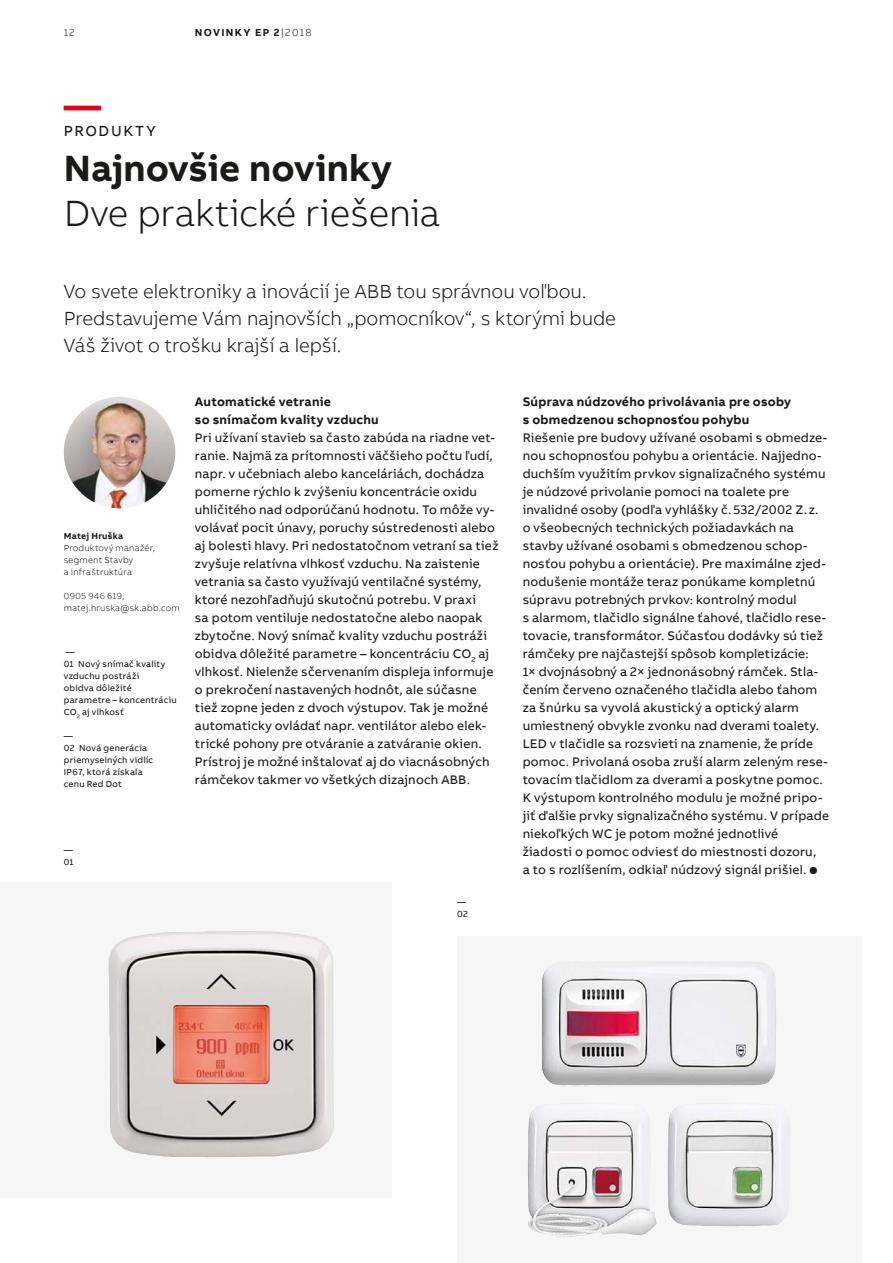
<style>
.page{position:relative;width:893px;height:1263px;background:#fff}
.page>*{position:absolute;margin:0;border:0;box-sizing:border-box;transform-origin:0 0}
.t1{font:300 37.5px "AB Bvoice";letter-spacing:-.01em;color:#1a1a18}
.t2{font:700 37.5px "AB Bvoice";color:#1a1a18}
.t3{font:700 37.5px "AB Bvoice";color:#e30018}
.t4{font:300 19.5px/27px "AB Bvoice";letter-spacing:-.005em;color:#1a1a18}
.t5{font:15px "AB Bvoice";color:#1a1a18}
.t6{font:12.75px/18px "AB Bvoice";letter-spacing:.015em;color:#1a1a18}
.t7{font:700 12.75px/18px "AB Bvoice";letter-spacing:.015em;color:#1a1a18}
.t8{font:700 10.5px "AB Bvoice";color:#1a1a18}
.t9{font:300 10.5px "AB Bvoice";color:#1a1a18}
.t10{font:9px/12px "AB Bvoice";letter-spacing:.025em;color:#1a1a18}
.t11{font:300 9px/12px "AB Bvoice";letter-spacing:.025em;color:#1a1a18}
.t12{font:700 9px "AB Bvoice";letter-spacing:.025em;color:#1a1a18}
.s1{font-weight:300}
</style>
<div class="page">
<img style="left:64px;top:397px;width:111px;height:111px;border-radius:56px">
<div style="left:0;top:883px;width:392px;height:315px;background:#f6f6f6"></div>
<img style="left:108px;top:931px;width:226px;height:226px">
<div style="left:457px;top:937px;width:404px;height:326px;background:#f6f6f6"></div>
<img style="left:528px;top:962px;width:249px;height:275px">
<p class="t9" style="left:64px;top:26px;width:12px">12</p>
<p class="t8" style="left:195px;top:25px;width:118px">Novinky EP 2<span class="s1">|2018</span></p>
<h1 class="t3" style="left:64px;top:81px;width:39px">—</h1>
<p class="t5" style="left:64px;top:122px;width:23px">Prod</p>
<p class="t5" style="left:111px;top:122px;width:46px">ukty</p>
<h1 class="t2" style="left:64px;top:144px;width:330px">Najnovšie novinky</h1>
<h1 class="t1" style="left:64px;top:191px;width:378px">Dve praktické riešenia</h1>
<h2 class="t4" style="left:64px;top:278px;width:554px">Vo svete elektroniky a inovácií je ABB tou správnou voľbou.<br>Predstavujeme Vám najnovších „pomocníkov“, s ktorými bude<br>Váš život o trošku krajší a lepší.</h2>
<p class="t12" style="left:64px;top:531px;width:61px">Matej Hruška</p>
<p class="t11" style="left:64px;top:542px;width:93px">Produktový manažér, segment Stavby<br>a infraštruktúra</p>
<p class="t11" style="left:64px;top:590px;width:118px">0905 946 619, matej.hruska@sk.abb.com</p>
<p class="t10" style="left:64px;top:646px;width:114px">—<br>01 Nový snímač kvality vzduchu postráži<br>obidva dôležité parametre – koncentráciu<br>CO<sub>2</sub> aj vlhkosť</p>
<p class="t10" style="left:64px;top:730px;width:91px">—<br>02 Nová generácia priemyselných vidlíc<br>IP67, ktorá získala cenu Red Dot</p>
<p class="t7" style="left:195px;top:392px;width:185px">Automatické vetranie<br>so snímačom kvality vzduchu</p>
<p class="t6" style="left:195px;top:429px;width:305px">Pri užívaní stavieb sa často zabúda na riadne vet&shy;ranie. Najmä za prítomnosti väčšieho počtu ľudí, napr. v učebniach alebo kanceláriách, dochádza pomerne rýchlo k zvýšeniu koncentrácie oxidu uhličitého nad odporúčanú hodnotu. To môže vy&shy;volávať pocit únavy, poruchy sústredenosti alebo aj bolesti hlavy. Pri nedostatočnom vetraní sa tiež zvyšuje relatívna vlhkosť vzduchu. Na zaistenie vetrania sa často využívajú ventilačné systémy, ktoré nezohľadňujú skutočnú potrebu. V praxi<br>sa potom ventiluje nedostatočne alebo naopak zbytočne. Nový snímač kvality vzduchu postráži obidva dôležité parametre – koncentráciu CO<sub>2</sub> aj vlhkosť. Nielenže sčervenaním displeja informuje o prekročení nastavených hodnôt, ale súčasne tiež zopne jeden z dvoch výstupov. Tak je možné automaticky ovládať napr. ventilátor alebo elek&shy;trické pohony pre otváranie a zatváranie okien.<br>Prístroj je možné inštalovať aj do viacnásobných rámčekov takmer vo všetkých dizajnoch ABB.</p>
<p class="t10" style="left:64px;top:844px;width:11px">—<br>01</p>
<p class="t10" style="left:457px;top:896px;width:12px">—<br>02</p>
<p class="t7" style="left:523px;top:392px;width:270px">Súprava núdzového privolávania pre osoby s obmedzenou schopnosťou pohybu</p>
<p class="t6" style="left:523px;top:429px;width:308px">Riešenie pre budovy užívané osobami s obmedze&shy;nou schopnosťou pohybu a orientácie. Najjedno&shy;duchším využitím prvkov signalizačného systému je núdzové privolanie pomoci na toalete pre invalidné osoby (podľa vyhlášky č.532/2002 Z.z. o všeobecných technických požiadavkách na stavby užívané osobami s obmedzenou schop&shy;nosťou pohybu a orientácie). Pre maximálne zjed&shy;nodušenie montáže teraz ponúkame kompletnú súpravu potrebných prvkov: kontrolný modul<br>s alarmom, tlačidlo signálne ťahové, tlačidlo rese&shy;tovacie, transformátor. Súčasťou dodávky sú tiež rámčeky pre najčastejší spôsob kompletizácie:<br>1× dvojnásobný a 2× jednonásobný rámček. Stla&shy;čením červeno označeného tlačidla alebo ťahom za šnúrku sa vyvolá akustický a optický alarm umiestnený obvykle zvonku nad dverami toalety.<br>LED v tlačidle sa rozsvieti na znamenie, že príde pomoc. Privolaná osoba zruší alarm zeleným rese&shy;tovacím tlačidlom za dverami a poskytne pomoc.<br>K výstupom kontrolného modulu je možné pripo&shy;jiť ďalšie prvky signalizačného systému. V prípade niekoľkých WC je potom možné jednotlivé žiadosti o pomoc odviesť do miestnosti dozoru,<br>a to s rozlíšením, odkiaľ núdzový signál prišiel. ●</p>
</div>
